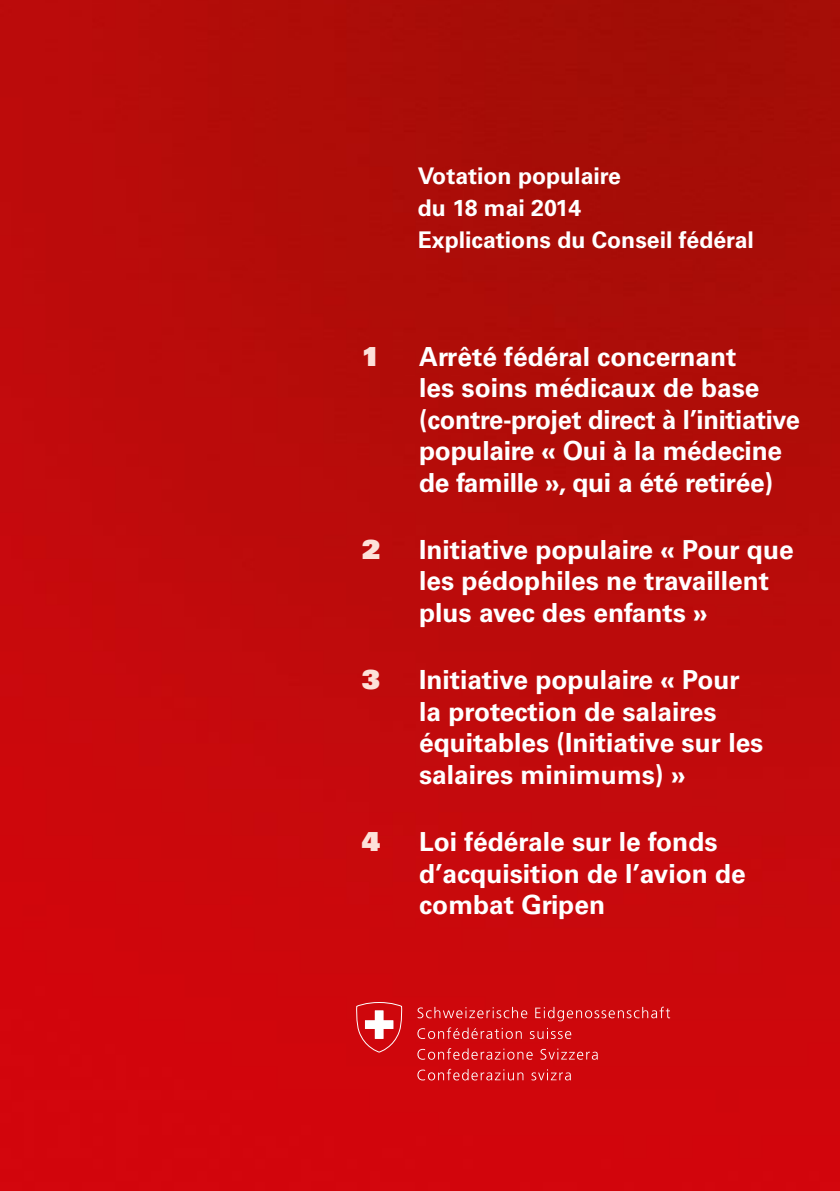
<style>
.page{position:relative;width:840px;height:1191px;background:#fff}
.page>*{position:absolute;margin:0;border:0;box-sizing:border-box;transform-origin:0 0}
.Weiss_Bold_9_5pt{font:700 26.2px/31.6px "Univers";color:#fff}
.Weiss_Bold_9_5pt-2{font:900 26.2px "Univers";color:#fde1da}
.Weiss_Bold_9_5pt_h1{font:700 23px "Univers";color:#fff}
</style>
<div class="page">
<img style="left:0;top:0;width:839px;height:1191px">
<svg style="left:417px;top:1007px;width:110px;height:11px"></svg>
<svg style="left:535px;top:1006px;width:134px;height:15px;background:#d32c30"></svg>
<svg style="left:417px;top:1027px;width:104px;height:12px"></svg>
<svg style="left:529px;top:1028px;width:42px;height:11px"></svg>
<svg style="left:417px;top:1048px;width:115px;height:11px"></svg>
<svg style="left:540px;top:1048px;width:57px;height:11px"></svg>
<svg style="left:417px;top:1068px;width:106px;height:12px"></svg>
<svg style="left:531px;top:1069px;width:39px;height:11px"></svg>
<svg style="left:356px;top:1002px;width:47px;height:51px"></svg>
<h1 class="Weiss_Bold_9_5pt_h1" style="left:417px;top:163px;width:204px">Votation populaire</h1>
<h1 class="Weiss_Bold_9_5pt_h1" style="left:417px;top:195px;width:165px">du 18 mai 2014</h1>
<h1 class="Weiss_Bold_9_5pt_h1" style="left:417px;top:227px;width:337px">Explications du Conseil fédéral</h1>
<h2 class="Weiss_Bold_9_5pt-2" style="left:361px;top:339px;width:20px">1</h2>
<h2 class="Weiss_Bold_9_5pt" style="left:419px;top:341px;width:382px">Arrêté fédéral concernant<br>les soins médicaux de base (contre-projet direct à l’initiative populaire « Oui à la médecine de famille », qui a été retirée)</h2>
<h2 class="Weiss_Bold_9_5pt-2" style="left:361px;top:532px;width:20px">2</h2>
<h2 class="Weiss_Bold_9_5pt" style="left:419px;top:534px;width:376px">Initiative populaire « Pour que les pédophiles ne travaillent plus avec des enfants »</h2>
<h2 class="Weiss_Bold_9_5pt-2" style="left:361px;top:662px;width:20px">3</h2>
<h2 class="Weiss_Bold_9_5pt" style="left:419px;top:664px;width:345px">Initiative populaire « Pour la protection de salaires équitables (Initiative sur les salaires minimums) »</h2>
<h2 class="Weiss_Bold_9_5pt-2" style="left:361px;top:824px;width:20px">4</h2>
<h2 class="Weiss_Bold_9_5pt" style="left:419px;top:826px;width:328px">Loi fédérale sur le fonds d’acquisition de l’avion de combat Gripen</h2>
</div>
